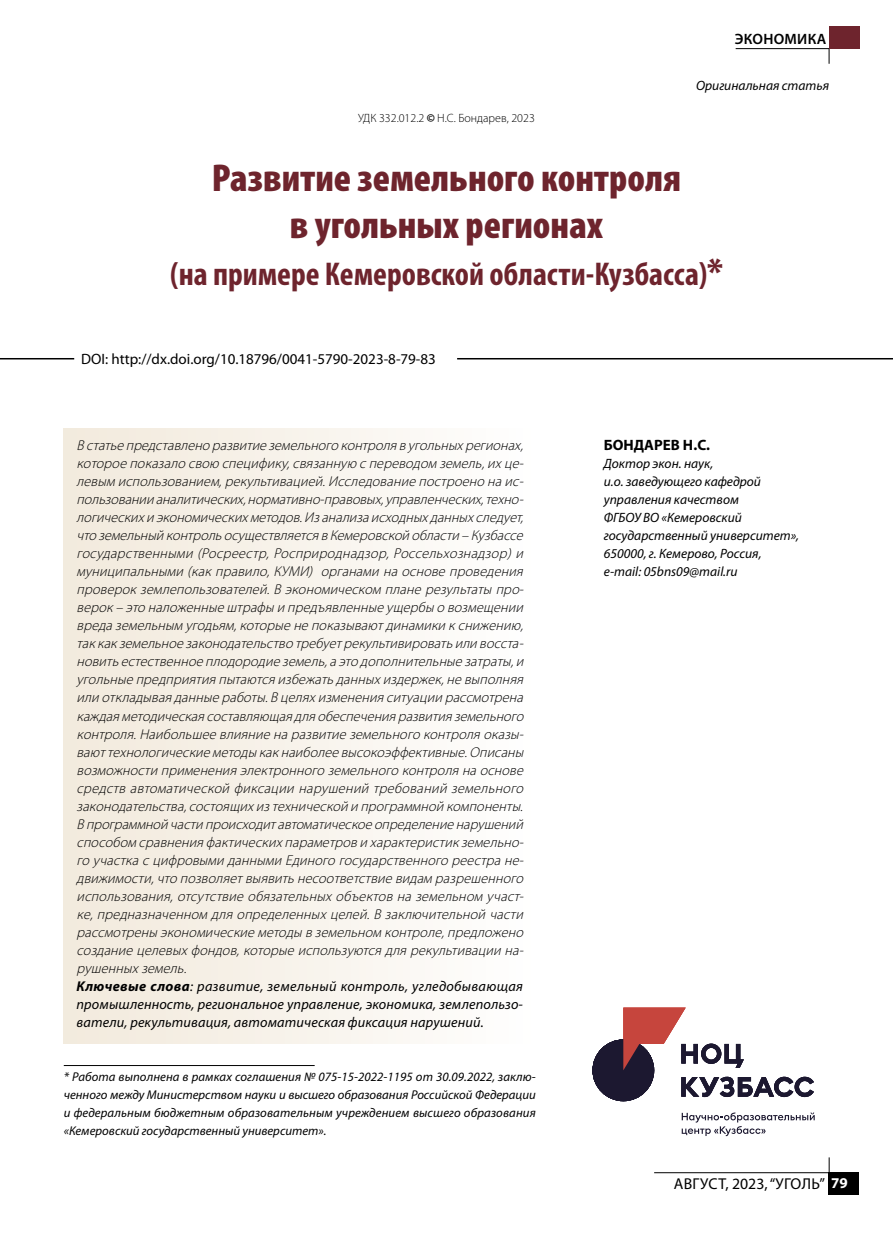
<style>
.page{position:relative;width:893px;height:1234px;background:#fff}
.page>*{position:absolute;margin:0;border:0;box-sizing:border-box;transform-origin:0 0}
.t1{font:900 condensed 39px/46.8px "Myriad Pro";color:#6e242d;text-align:center}
.t2{font:700 condensed 33px "Myriad Pro";color:#6e242d}
.t3{font:15.75px "Myriad Pro";letter-spacing:.02em;color:#000}
.t4{font:15px "Myriad Pro";color:#000}
.t5{font:700 15px "Myriad Pro";color:#000}
.t6{font:600 15px "Myriad Pro";letter-spacing:.02em;color:#000}
.t7{font:italic 300 14.25px/18px "Myriad Pro";color:#000}
.t8{font:italic 13.5px/18px "Myriad Pro";color:#000}
.t9{font:italic 12.75px/18px "Myriad Pro";color:#000;text-align:justify}
.t10{font:300 12px "Myriad Pro";color:#000}
.s1{font-weight:700}
.s2{font-weight:900;font-size:39px}
.s3{font-weight:400}
.s4{font-weight:700;font-size:15px;color:#fff}
</style>
<div class="page">
<svg style="left:592px;top:1007px;width:222px;height:93px"></svg>
<svg style="left:682px;top:1112px;width:133px;height:23px"></svg>
<hr style="left:64px;top:1064px;width:251px;height:1px;background:#000">
<div style="left:64px;top:428px;width:472px;height:615px;background:linear-gradient(to right,#f2e9db,#fefefd)"></div>
<div style="left:829px;top:1171px;width:30px;height:23px;background:#000"></div>
<hr style="left:654px;top:1171px;width:175px;height:1px;background:#000">
<svg style="left:829px;top:1157px;width:1px;height:15px"></svg>
<hr style="left:736px;top:48px;width:93px;height:1px;background:#000">
<svg style="left:829px;top:49px;width:1px;height:15px"></svg>
<div style="left:829px;top:27px;width:31px;height:22px;background:#6e242d"></div>
<hr style="left:0;top:358px;width:74px;height:1px;background:#000">
<hr style="left:457px;top:358px;width:436px;height:1px;background:#000">
<p class="t6" style="left:735px;top:30px;width:93px">ЭКОНОМИКА</p>
<p class="t10" style="left:358px;top:111px;width:178px">УДК 332.012.2 <span class="s1">©</span> Н.С. Бондарев, 2023</p>
<p class="t8" style="left:696px;top:76px;width:135px">Оригинальная статья</p>
<h1 class="t1" style="left:212px;top:154px;width:471px">Развитие земельного контроля в угольных регионах</h1>
<h2 class="t2" style="left:170px;top:253px;width:554px">(на примере Кемеровской области-Кузбасса)<span class="s2">*</span></h2>
<p class="t4" style="left:81px;top:350px;width:356px">DOI: http://dx.doi.org/10.18796/0041-5790-2023-8-79-83</p>
<p class="t7" style="left:77px;top:436px;width:452px">В статьепредставлено развитиеземельного контролявугольныхрегионах, которое показало свою специфику,связанную спереводом земель,ихце&shy;левым использованием,рекультивацией.Исследование построено наис&shy;пользовании аналитических,нормативно-правовых,управленческих,техно&shy;логическихи экономическихметодов.Изанализаисходныхданныхследует, что земельный контрольосуществляетсявКемеровской области –Кузбассе государственными (Росреестр,Росприроднадзор,Россельхознадзор)и муниципальными (какправило,КУМИ) органами наоснове проведения проверокземлепользователей.В экономическом плане результаты про&shy;верок– это наложенные штрафы и предъявленные ущербы о возмещении вредаземельным угодьям,которые не показываютдинамики кснижению, таккакземельноезаконодательство требуетрекультивироватьили восста&shy;новитьестественноеплодородиеземель,аэто дополнительныезатраты,и угольные предприятияпытаютсяизбежатьданныхиздержек,не выполняя или откладываяданные работы.В целяхизмененияситуации рассмотрена каждаяметодическаясоставляющаядляобеспеченияразвитияземельного контроля.Наибольшее влияние наразвитие земельного контроляоказы&shy;ваюттехнологическиеметоды какнаиболеевысокоэффективные.Описаны возможности примененияэлектронного земельного контролянаоснове средств автоматической фиксации нарушений требований земельного законодательства,состоящихизтехнической и программной компоненты.<br>Впрограммной части происходитавтоматическоеопределениенарушений способом сравненияфактическихпараметрови характеристикземельно&shy;го участкасцифровыми данными Единого государственного реестране&shy;движимости,что позволяетвыявитьнесоответствие видам разрешенного использования,отсутствие обязательныхобъектов наземельном участ&shy;ке,предназначенном дляопределенныхцелей.В заключительной части рассмотрены экономические методы вземельном контроле,предложено создание целевыхфондов,которые используютсядлярекультивации на&shy;рушенныхземель.<br><span class="s1">Ключевые слова</span><span class="s3">: развитие, земельный контроль, угледобывающая промышленность, региональное управление, экономика, землепользо&shy;ватели, рекультивация, автоматическая фиксация нарушений.</span></p>
<p class="t9" style="left:64px;top:1067px;width:474px">* Работа выполнена в рамках соглашения № 075-15-2022-1195 от 30.09.2022, заклю&shy;ченного между Министерством науки и высшего образования Российской Федерации и федеральным бюджетным образовательным учреждением высшего образования «Кемеровский государственный университет».</p>
<p class="t5" style="left:604px;top:435px;width:108px">БОНДАРЕВ Н.С.</p>
<p class="t8" style="left:604px;top:454px;width:197px">Доктор экон. наук,<br>и.о. заведующего кафедрой управления качеством<br>ФГБОУ ВО «Кемеровский государственный университет»,<br>650000, г. Кемерово, Россия, e-mail: 05bns09@mail.ru</p>
<p class="t3" style="left:674px;top:1173px;width:176px">АВГУСТ, 2023, “УГОЛЬ” <span class="s4">79</span></p>
</div>
